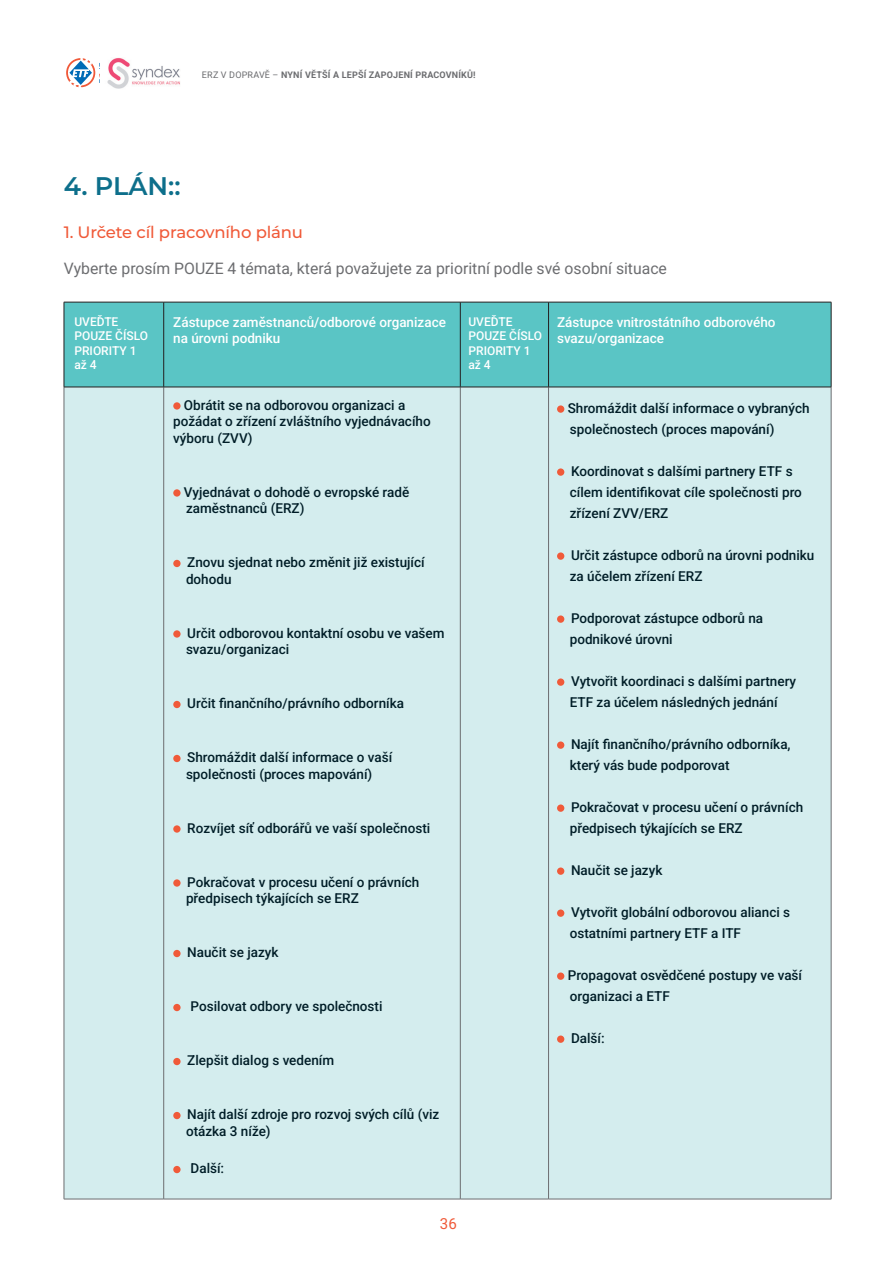
<style>
.page{position:relative;width:893px;height:1263px;background:#fff}
.page>*{position:absolute;margin:0;border:0;box-sizing:border-box;transform-origin:0 0}
.t1{font:600 25.5px "Montserrat";color:#0d6f8b}
.t2{font:500 16.5px "Montserrat";letter-spacing:-.01em;color:#f05a39}
.t3{font:15.75px "Roboto";color:#6c6d70}
.t4{font:15px "Roboto";color:#f05a39}
.t5{font:500 13.5px/21px "Roboto";color:#001d27}
.t6{font:500 13.5px/16.2px "Roboto";color:#fff}
.t7{font:500 12px/14.4px "Roboto";color:#fff}
.t8{font:700 9px "Roboto";letter-spacing:.02em;color:#6c6d70}
.s1{font-weight:400}
</style>
<div class="page">
<img style="left:107px;top:58px;width:73px;height:31px">
<svg style="left:66px;top:58px;width:34px;height:29px"></svg>
<div style="left:65px;top:303px;width:766px;height:84px;background:#5ac5c5"></div>
<div style="left:65px;top:388px;width:766px;height:811px;background:#d4edee"></div>
<hr style="left:64px;top:387px;width:1px;height:812px;background:#6c6d70">
<hr style="left:64px;top:1199px;width:100px;height:1px;background:#6c6d70">
<hr style="left:163px;top:387px;width:1px;height:812px;background:#6c6d70">
<hr style="left:164px;top:1199px;width:296px;height:1px;background:#6c6d70">
<hr style="left:460px;top:387px;width:1px;height:812px;background:#6c6d70">
<hr style="left:460px;top:1199px;width:89px;height:1px;background:#6c6d70">
<hr style="left:548px;top:387px;width:1px;height:812px;background:#6c6d70">
<hr style="left:831px;top:387px;width:1px;height:812px;background:#6c6d70">
<hr style="left:549px;top:1199px;width:282px;height:1px;background:#6c6d70">
<hr style="left:64px;top:302px;width:100px;height:1px;background:#231f20">
<hr style="left:64px;top:302px;width:1px;height:85px;background:#231f20">
<hr style="left:164px;top:302px;width:296px;height:1px;background:#231f20">
<hr style="left:163px;top:302px;width:1px;height:85px;background:#231f20">
<hr style="left:460px;top:302px;width:89px;height:1px;background:#231f20">
<hr style="left:460px;top:302px;width:1px;height:85px;background:#231f20">
<hr style="left:549px;top:302px;width:282px;height:1px;background:#231f20">
<hr style="left:548px;top:302px;width:1px;height:85px;background:#231f20">
<hr style="left:831px;top:302px;width:1px;height:85px;background:#231f20">
<hr style="left:64px;top:387px;width:100px;height:1px;background:#231f20">
<hr style="left:164px;top:387px;width:296px;height:1px;background:#231f20">
<hr style="left:460px;top:387px;width:89px;height:1px;background:#231f20">
<hr style="left:549px;top:387px;width:282px;height:1px;background:#231f20">
<div style="left:173px;top:402px;width:8px;height:8px;background:#f05a39;border-radius:50%"></div>
<div style="left:173px;top:489px;width:8px;height:8px;background:#f05a39;border-radius:50%"></div>
<div style="left:173px;top:560px;width:8px;height:7px;background:#f05a39;border-radius:50%"></div>
<div style="left:173px;top:630px;width:8px;height:8px;background:#f05a39;border-radius:50%"></div>
<div style="left:173px;top:701px;width:8px;height:7px;background:#f05a39;border-radius:50%"></div>
<div style="left:173px;top:755px;width:8px;height:7px;background:#f05a39;border-radius:50%"></div>
<div style="left:173px;top:825px;width:8px;height:8px;background:#f05a39;border-radius:50%"></div>
<div style="left:173px;top:879px;width:8px;height:8px;background:#f05a39;border-radius:50%"></div>
<div style="left:173px;top:950px;width:8px;height:7px;background:#f05a39;border-radius:50%"></div>
<div style="left:173px;top:1004px;width:8px;height:7px;background:#f05a39;border-radius:50%"></div>
<div style="left:173px;top:1058px;width:8px;height:7px;background:#f05a39;border-radius:50%"></div>
<div style="left:173px;top:1112px;width:8px;height:7px;background:#f05a39;border-radius:50%"></div>
<div style="left:173px;top:1166px;width:8px;height:7px;background:#f05a39;border-radius:50%"></div>
<div style="left:557px;top:405px;width:7px;height:8px;background:#f05a39;border-radius:50%"></div>
<div style="left:557px;top:468px;width:7px;height:8px;background:#f05a39;border-radius:50%"></div>
<div style="left:557px;top:552px;width:7px;height:8px;background:#f05a39;border-radius:50%"></div>
<div style="left:557px;top:615px;width:7px;height:8px;background:#f05a39;border-radius:50%"></div>
<div style="left:557px;top:678px;width:7px;height:8px;background:#f05a39;border-radius:50%"></div>
<div style="left:557px;top:741px;width:7px;height:8px;background:#f05a39;border-radius:50%"></div>
<div style="left:557px;top:804px;width:7px;height:8px;background:#f05a39;border-radius:50%"></div>
<div style="left:557px;top:867px;width:7px;height:8px;background:#f05a39;border-radius:50%"></div>
<div style="left:557px;top:909px;width:7px;height:8px;background:#f05a39;border-radius:50%"></div>
<div style="left:557px;top:972px;width:7px;height:8px;background:#f05a39;border-radius:50%"></div>
<div style="left:557px;top:1035px;width:7px;height:8px;background:#f05a39;border-radius:50%"></div>
<p class="t8" style="left:202px;top:68px;width:275px"><span class="s1">ERZ V DOPRAVĚ –</span> NYNÍ VĚTŠÍ A LEPŠÍ ZAPOJENÍ PRACOVNÍKŮ!</p>
<h1 class="t1" style="left:64px;top:168px;width:118px">4. PLÁN::</h1>
<p class="t2" style="left:64px;top:220px;width:241px">1. Určete cíl pracovního plánu</p>
<p class="t3" style="left:64px;top:258px;width:605px">Vyberte prosím POUZE 4 témata, která považujete za prioritní podle své osobní situace</p>
<p class="t6" style="left:173px;top:313px;width:274px">Zástupce zaměstnanců/odborové organizace na úrovni podniku</p>
<p class="t7" style="left:74px;top:314px;width:75px">UVEĎTE<br>POUZE ČÍSLO<br>PRIORITY 1 až 4</p>
<p class="t7" style="left:468px;top:314px;width:75px">UVEĎTE<br>POUZE ČÍSLO<br>PRIORITY 1 až 4</p>
<p class="t6" style="left:557px;top:313px;width:220px">Zástupce vnitrostátního odborového svazu/organizace</p>
<p class="t5" style="left:568px;top:397px;width:243px">Shromáždit další informace o vybraných společnostech (proces mapování)</p>
<p class="t5" style="left:570px;top:460px;width:234px">Koordinovat s dalšími partnery ETF s cílem identifikovat cíle společnosti pro zřízení ZVV/ERZ</p>
<p class="t5" style="left:570px;top:544px;width:246px">Určit zástupce odborů na úrovni podniku za účelem zřízení ERZ</p>
<p class="t5" style="left:570px;top:607px;width:195px">Podporovat zástupce odborů na podnikové úrovni</p>
<p class="t5" style="left:570px;top:670px;width:228px">Vytvořit koordinaci s dalšími partnery<br>ETF za účelem následných jednání</p>
<p class="t5" style="left:570px;top:733px;width:222px">Najít finančního/právního odborníka, který vás bude podporovat</p>
<p class="t5" style="left:570px;top:796px;width:235px">Pokračovat v procesu učení o právních předpisech týkajících se ERZ</p>
<p class="t5" style="left:571px;top:859px;width:93px">Naučit se jazyk</p>
<p class="t5" style="left:570px;top:901px;width:222px">Vytvořit globální odborovou alianci s ostatními partnery ETF a ITF</p>
<p class="t5" style="left:568px;top:964px;width:236px">Propagovat osvědčené postupy ve vaší organizaci a ETF</p>
<p class="t5" style="left:571px;top:1027px;width:35px">Další:</p>
<p class="t5" style="left:173px;top:396px;width:259px;line-height:16.5px;text-indent:11px">Obrátit se na odborovou organizaci a požádat o zřízení zvláštního vyjednávacího výboru (ZVV)</p>
<p class="t5" style="left:184px;top:483px;width:227px;line-height:16.5px">Vyjednávat o dohodě o evropské radě zaměstnanců (ERZ)</p>
<p class="t5" style="left:186px;top:554px;width:240px;line-height:16.5px">Znovu sjednat nebo změnit již existující dohodu</p>
<p class="t5" style="left:186px;top:624px;width:260px;line-height:16.5px">Určit odborovou kontaktní osobu ve vašem svazu/organizaci</p>
<p class="t5" style="left:187px;top:692px;width:218px">Určit finančního/právního odborníka</p>
<p class="t5" style="left:186px;top:749px;width:208px;line-height:16.5px">Shromáždit další informace o vaší společnosti (proces mapování)</p>
<p class="t5" style="left:187px;top:817px;width:244px">Rozvíjet síť odborářů ve vaší společnosti</p>
<p class="t5" style="left:186px;top:873px;width:235px;line-height:16.5px">Pokračovat v procesu učení o právních předpisech týkajících se ERZ</p>
<p class="t5" style="left:187px;top:941px;width:93px">Naučit se jazyk</p>
<p class="t5" style="left:191px;top:995px;width:193px">Posilovat odbory ve společnosti</p>
<p class="t5" style="left:187px;top:1049px;width:148px">Zlepšit dialog s vedením</p>
<p class="t5" style="left:186px;top:1106px;width:255px;line-height:16.5px">Najít další zdroje pro rozvoj svých cílů (viz otázka 3 níže)</p>
<p class="t5" style="left:191px;top:1157px;width:35px">Další:</p>
<p class="t4" style="left:440px;top:1213px;width:18px">36</p>
</div>
